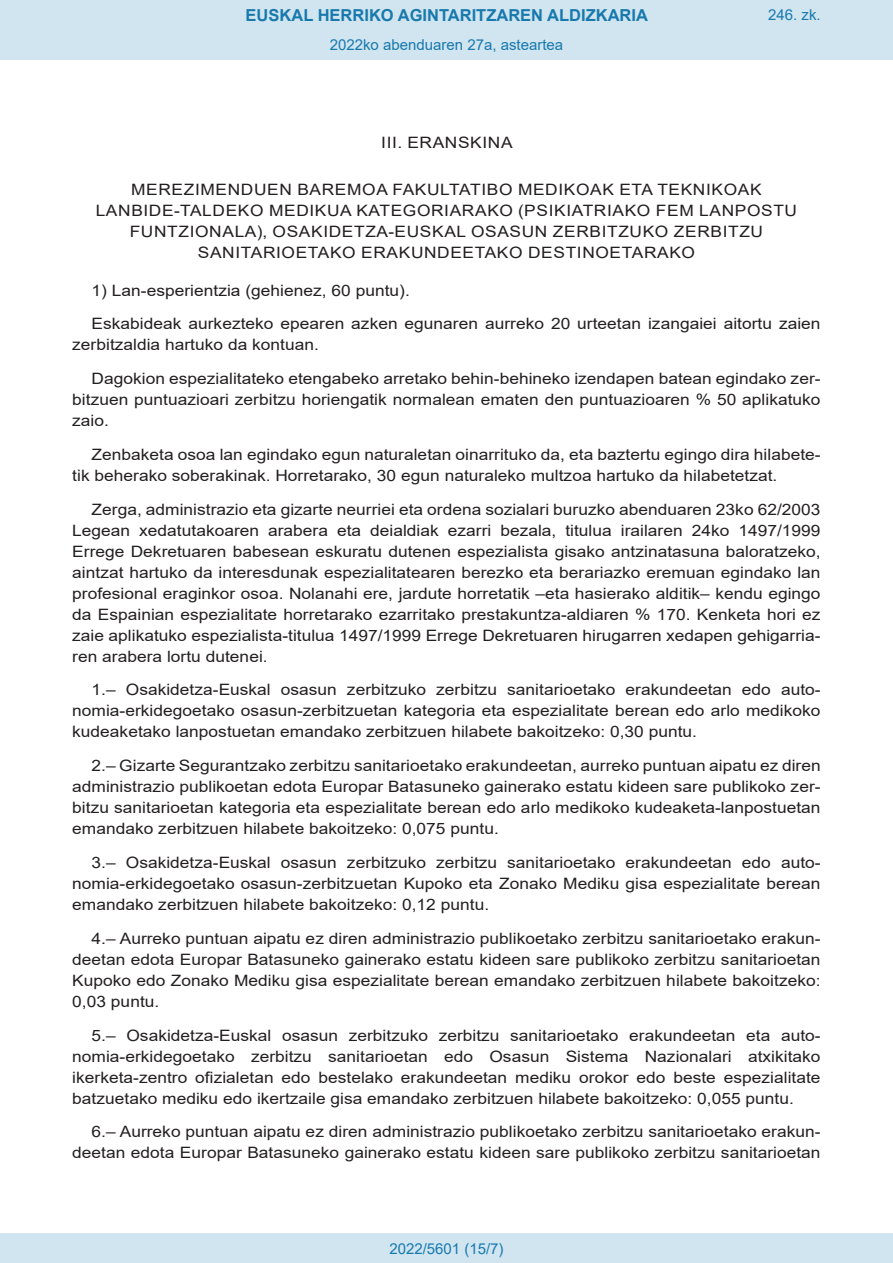
<style>
.page{position:relative;width:893px;height:1263px;background:#fff}
.page>*{position:absolute;margin:0;border:0;box-sizing:border-box;transform-origin:0 0}
.t1{font:700 16.5px "Arial";color:#1879ad}
.BOPVDetalle{font:15.6px/21px "Arial";color:#231f20;text-align:justify;scale:1.11 1}
.BOPVClave{font:15.6px/21px "Arial";letter-spacing:.035em;color:#231f20;text-align:center;scale:1.11 1}
.Paginacion_Centro{font:15px "Arial";color:#1879ad}
</style>
<div class="page">
<div style="left:0;top:0;width:893px;height:60px;background:#d0e5f0"></div>
<div style="left:0;top:1233px;width:893px;height:30px;background:#d0e5f0"></div>
<p class="t1" style="left:246px;top:3px;width:404px">EUSKAL HERRIKO AGINTARITZAREN ALDIZKARIA</p>
<p class="Paginacion_Centro" style="left:330px;top:35px;width:235px">2022ko abenduaren 27a, asteartea</p>
<p class="Paginacion_Centro" style="left:768px;top:5px;width:54px">246. zk.</p>
<p class="BOPVClave" style="left:381px;top:132px;width:120px">III. ERANSKINA</p>
<p class="BOPVClave" style="left:96px;top:179px;width:633px">MEREZIMENDUEN BAREMOA FAKULTATIBO MEDIKOAK ETA TEKNIKOAK LANBIDE-TALDEKO MEDIKUA KATEGORIARAKO (PSIKIATRIAKO FEM LANPOSTU FUNTZIONALA), OSAKIDETZA-EUSKAL OSASUN ZERBITZUKO ZERBITZU SANITARIOETAKO ERAKUNDEETAKO DESTINOETARAKO</p>
<p class="BOPVDetalle" style="left:92px;top:280px;width:288px">1) Lan-esperientzia (gehienez, 60 puntu).</p>
<p class="BOPVDetalle" style="left:72px;top:313px;width:676px;text-indent:19px">Eskabideak aurkezteko epearen azken egunaren aurreko 20 urteetan izangaiei aitortu zaien zerbitzaldia hartuko da kontuan.</p>
<p class="BOPVDetalle" style="left:72px;top:368px;width:676px;text-indent:19px">Dagokion espezialitateko etengabeko arretako behin-behineko izendapen batean egindako zer&shy;bitzuen puntuazioari zerbitzu horiengatik normalean ematen den puntuazioaren % 50 aplikatuko zaio.</p>
<p class="BOPVDetalle" style="left:72px;top:444px;width:676px;text-indent:19px">Zenbaketa osoa lan egindako egun naturaletan oinarrituko da, eta baztertu egingo dira hilabete&shy;tik beherako soberakinak. Horretarako, 30 egun naturaleko multzoa hartuko da hilabetetzat.</p>
<p class="BOPVDetalle" style="left:72px;top:499px;width:676px;text-indent:19px">Zerga, administrazio eta gizarte neurriei eta ordena sozialari buruzko abenduaren 23ko 62/2003<br>Legean xedatutakoaren arabera eta deialdiak ezarri bezala, titulua irailaren 24ko 1497/1999<br>Errege Dekretuaren babesean eskuratu dutenen espezialista gisako antzinatasuna baloratzeko, aintzat hartuko da interesdunak espezialitatearen berezko eta berariazko eremuan egindako lan profesional eraginkor osoa. Nolanahi ere, jardute horretatik –eta hasierako alditik– kendu egingo da Espainian espezialitate horretarako ezarritako prestakuntza-aldiaren % 170. Kenketa hori ez zaie aplikatuko espezialista-titulua 1497/1999 Errege Dekretuaren hirugarren xedapen gehigarria&shy;ren arabera lortu dutenei.</p>
<p class="BOPVDetalle" style="left:72px;top:679px;width:676px;text-indent:19px">1.– Osakidetza-Euskal osasun zerbitzuko zerbitzu sanitarioetako erakundeetan edo auto&shy;nomia-erkidegoetako osasun-zerbitzuetan kategoria eta espezialitate berean edo arlo medikoko kudeaketako lanpostuetan emandako zerbitzuen hilabete bakoitzeko: 0,30 puntu.</p>
<p class="BOPVDetalle" style="left:72px;top:755px;width:676px;text-indent:19px">2.– Gizarte Segurantzako zerbitzu sanitarioetako erakundeetan, aurreko puntuan aipatu ez diren administrazio publikoetan edota Europar Batasuneko gainerako estatu kideen sare publikoko zer&shy;bitzu sanitarioetan kategoria eta espezialitate berean edo arlo medikoko kudeaketa-lanpostuetan emandako zerbitzuen hilabete bakoitzeko: 0,075 puntu.</p>
<p class="BOPVDetalle" style="left:72px;top:852px;width:676px;text-indent:19px">3.– Osakidetza-Euskal osasun zerbitzuko zerbitzu sanitarioetako erakundeetan edo auto&shy;nomia-erkidegoetako osasun-zerbitzuetan Kupoko eta Zonako Mediku gisa espezialitate berean emandako zerbitzuen hilabete bakoitzeko: 0,12 puntu.</p>
<p class="BOPVDetalle" style="left:72px;top:928px;width:676px;text-indent:19px">4.– Aurreko puntuan aipatu ez diren administrazio publikoetako zerbitzu sanitarioetako erakun&shy;deetan edota Europar Batasuneko gainerako estatu kideen sare publikoko zerbitzu sanitarioetan Kupoko edo Zonako Mediku gisa espezialitate berean emandako zerbitzuen hilabete bakoitzeko:<br>0,03 puntu.</p>
<p class="BOPVDetalle" style="left:72px;top:1024px;width:676px;text-indent:19px">5.– Osakidetza-Euskal osasun zerbitzuko zerbitzu sanitarioetako erakundeetan eta auto&shy;nomia-erkidegoetako zerbitzu sanitarioetan edo Osasun Sistema Nazionalari atxikitako ikerketa-zentro ofizialetan edo bestelako erakundeetan mediku orokor edo beste espezialitate batzuetako mediku edo ikertzaile gisa emandako zerbitzuen hilabete bakoitzeko: 0,055 puntu.</p>
<p class="BOPVDetalle" style="left:72px;top:1121px;width:676px;text-align:right">6.– Aurreko puntuan aipatu ez diren administrazio publikoetako zerbitzu sanitarioetako erakun&shy;deetan edota Europar Batasuneko gainerako estatu kideen sare publikoko zerbitzu sanitarioetan</p>
<p class="Paginacion_Centro" style="left:389px;top:1238px;width:116px">2022/5601 (15/7)</p>
</div>
